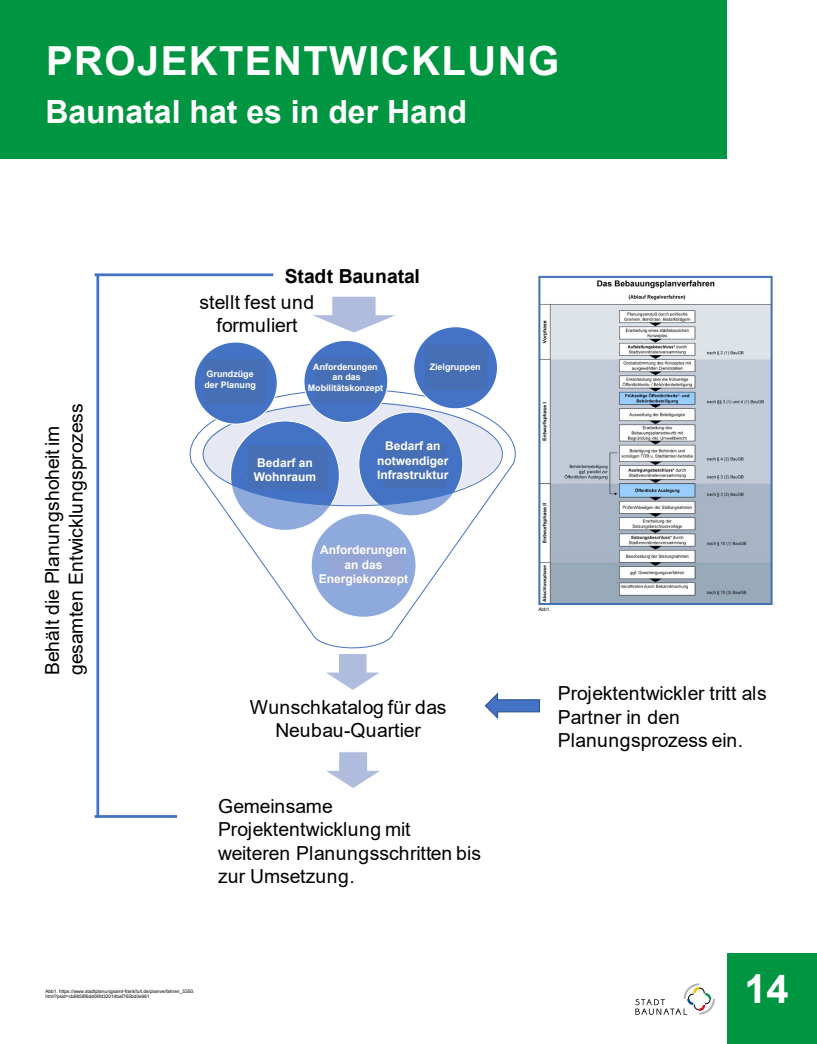
<style>
.page{position:relative;width:817px;height:1044px;background:#fff}
.page>*{position:absolute;margin:0;border:0;box-sizing:border-box;transform-origin:0 0}
.t1{font:700 40px "Arial";letter-spacing:.035em;color:#fff}
.t2{font:700 32px "Arial";color:#fff}
.t3{font:19.36px/23.4px "Arial";color:#000}
.t4{font:19.32px/23.3px "Arial";color:#000;text-align:center}
.t5{font:700 19.32px "Arial";color:#000}
.t6{font:15.28px/16.1px "Arial";letter-spacing:-.015em;color:#fff;text-align:center}
.t7{font:700 12px/14.4px "Arial";color:#fff;text-align:center}
.t8{font:10.44px/11.7px "Calibri";letter-spacing:.01em;color:#fff;text-align:center}
.t9{font:10.44px/11.2px "Arial";letter-spacing:-.02em;color:#fff;text-align:center}
.t10{font:9.64px/10.4px "Arial";letter-spacing:.025em;color:#fff;text-align:center}
.t11{font:700 8.92px/10.7px "Arial";color:#fff;text-align:center}
.t12{font:4.8px/5.8px "Arial";color:#000}
</style>
<div class="page">
<div style="left:0;top:0;width:726px;height:159px;background:#009641"></div>
<div style="left:727px;top:953px;width:89px;height:90px;background:#009641"></div>
<svg style="left:635px;top:983px;width:79px;height:31px"></svg>
<svg style="left:326px;top:654px;width:53px;height:36px"></svg>
<svg style="left:189px;top:384px;width:327px;height:264px"></svg>
<div style="left:413px;top:326px;width:84px;height:82px;background:#4472c4;border-radius:50%"></div>
<div style="left:304px;top:340px;width:84px;height:82px;background:#4472c4;border-radius:50%"></div>
<svg style="left:484px;top:692px;width:56px;height:27px"></svg>
<svg style="left:326px;top:752px;width:54px;height:36px"></svg>
<svg style="left:313px;top:296px;width:82px;height:37px"></svg>
<hr style="left:96px;top:275px;width:3px;height:542px;background:#4472c4">
<hr style="left:95px;top:273px;width:178px;height:3px;background:#4472c4">
<hr style="left:95px;top:814px;width:82px;height:3px;background:#4472c4">
<div style="left:194px;top:342px;width:83px;height:82px;background:#4472c4;border-radius:50%"></div>
<img style="left:541px;top:280px;width:228px;height:322px">
<div style="left:538px;top:276px;width:234px;height:329px;border:2px solid #4470b6"></div>
<div style="left:625px;top:588px;width:64px;height:5px;background:#fff"></div>
<svg style="left:688px;top:583px;width:5px;height:5px"></svg>
<div style="left:315px;top:358px;width:61px;height:45px;background:#466fb5"></div>
<div style="left:205px;top:359px;width:61px;height:44px;background:#466fb5"></div>
<div style="left:425px;top:345px;width:61px;height:44px;background:#466fb5"></div>
<div style="left:247px;top:446px;width:80px;height:44px;background:#466fb5"></div>
<div style="left:382px;top:443px;width:63px;height:44px;background:#466fb5"></div>
<div style="left:329px;top:546px;width:73px;height:38px;background:#95a5d5"></div>
<h1 class="t1" style="left:46px;top:32px;width:514px">PROJEKTENTWICKLUNG</h1>
<h2 class="t2" style="left:45px;top:89px;width:423px">Baunatal hat es in der Hand</h2>
<p class="t5" style="left:284px;top:263px;width:137px">Stadt Baunatal</p>
<p class="t4" style="left:199px;top:290px;width:116px">stellt fest und formuliert</p>
<p class="t3" style="left:41px;top:675px;width:273px;rotate:-90deg">Behält die Planungshoheit im gesamten Entwicklungsprozess</p>
<p class="t11" style="left:204px;top:369px;width:53px;text-align:left">Grundzüge der Planung</p>
<p class="t10" style="left:209px;top:371px;width:55px;text-align:left">Grundzüge der Planung</p>
<p class="t10" style="left:318px;top:359px;width:55px">Anforderung</p>
<p class="t10" style="left:428px;top:361px;width:54px">Zielgruppen</p>
<p class="t10" style="left:317px;top:370px;width:59px">en an das<br>Mobilitätskon</p>
<p class="t11" style="left:308px;top:361px;width:77px">Anforderungen an das<br>Mobilitätskonzept</p>
<p class="t11" style="left:429px;top:361px;width:53px">Zielgruppen</p>
<p class="t7" style="left:254px;top:455px;width:64px;text-align:left">Bedarf an<br>Wohnraum</p>
<p class="t6" style="left:247px;top:458px;width:75px">Bedarf an<br>Wohnraum</p>
<p class="t7" style="left:377px;top:439px;width:73px">Bedarf an notwendiger<br>Infrastruktur</p>
<p class="t9" style="left:382px;top:446px;width:57px">Bedarf an notwendiger<br>Infrastruktur</p>
<p class="t7" style="left:319px;top:543px;width:91px">Anforderungen an das<br>Energiekonzept</p>
<p class="t8" style="left:330px;top:546px;width:68px">Anforderungen an das<br>Energiekonzept</p>
<p class="t4" style="left:250px;top:694px;width:198px">Wunschkatalog für das<br>Neubau-Quartier</p>
<p class="t4" style="left:218px;top:794px;width:264px;text-align:left">Gemeinsame<br>Projektentwicklung mit weiteren Planungsschritten bis zur Umsetzung.</p>
<p class="t12" style="left:45px;top:987px;width:150px">Abb1. https://www.stadtplanungsamt-frankfurt.de/planverfahren_5350. html?psid=cb6858f6dd06fd32014baf765bd0e961</p>
<p class="t12" style="left:538px;top:606px;width:14px">Abb1.</p>
<p class="t4" style="left:557px;top:681px;width:210px;text-align:left">Projektentwickler tritt als<br>Partner in den<br>Planungsprozess ein.</p>
<h1 class="t1" style="left:744px;top:960px;width:46px">14</h1>
</div>
